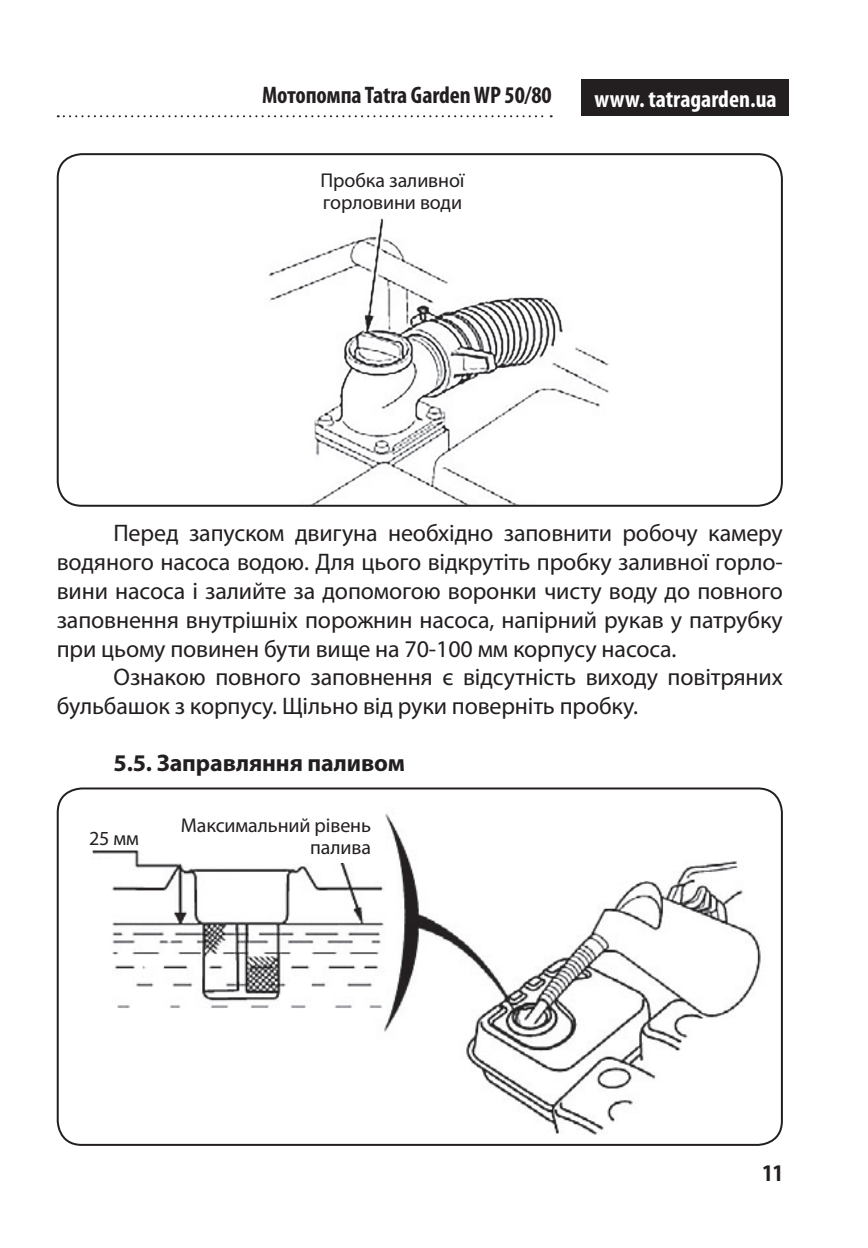
<style>
.page{position:relative;width:868px;height:1248px;background:#fff}
.page>*{position:absolute;margin:0;border:0;box-sizing:border-box;transform-origin:0 0}
.t1{font:24px/28.8px "Myriad Pro";letter-spacing:-.005em;color:#231f20;text-align:justify}
.t2{font:700 condensed 24px "Myriad Pro";letter-spacing:-.005em;color:#231f20}
.t3{font:700 24px "Myriad Pro";letter-spacing:-.005em;color:#231f20}
.t4{font:700 condensed 24px "Myriad Pro";color:#fff}
.t5{font:20px/22px "Myriad Pro";letter-spacing:-.005em;color:#231f20}
</style>
<div class="page">
<svg style="left:58px;top:115px;width:493px;height:2px"></svg>
<div style="left:581px;top:79px;width:207px;height:37px;background:#231f20"></div>
<img style="left:268px;top:218px;width:341px;height:285px">
<div style="left:57px;top:153px;width:725px;height:353px;border:2px solid #231f20;border-radius:24px"></div>
<img style="left:69px;top:788px;width:712px;height:347px">
<div style="left:57px;top:787px;width:725px;height:358px;border:2px solid #231f20;border-radius:24px"></div>
<div style="left:80px;top:824px;width:68px;height:25px;background:#fff"></div>
<div style="left:156px;top:807px;width:215px;height:55px;background:#fff"></div>
<p class="t2" style="left:262px;top:80px;width:291px">Мотопомпа Tatra Garden WP 50/80</p>
<p class="t4" style="left:594px;top:84px;width:184px">www. tatragarden.ua</p>
<p class="t5" style="left:320px;top:168px;width:145px">Пробка заливної горловини води</p>
<p class="t1" style="left:57px;top:518px;width:727px;text-indent:57px">Перед запуском двигуна необхідно заповнити робочу камеру водяного насоса водою. Для цього відкрутіть пробку заливної горло&shy;вини насоса і залийте за допомогою воронки чисту воду до повного заповнення внутрішніх порожнин насоса, напірний рукав у патрубку при цьому повинен бути вище на 70-100 мм корпусу насоса.</p>
<p class="t1" style="left:57px;top:662px;width:727px;text-indent:57px">Ознакою повного заповнення є відсутність виходу повітряних бульбашок з корпусу. Щільно від руки поверніть пробку.</p>
<p class="t3" style="left:113px;top:747px;width:293px">5.5. Заправляння паливом</p>
<p class="t5" style="left:89px;top:826px;width:51px">25 мм</p>
<p class="t5" style="left:181px;top:813px;width:192px;text-align:right">Максимальний рівень палива</p>
<p class="t2" style="left:762px;top:1157px;width:22px">11</p>
</div>
